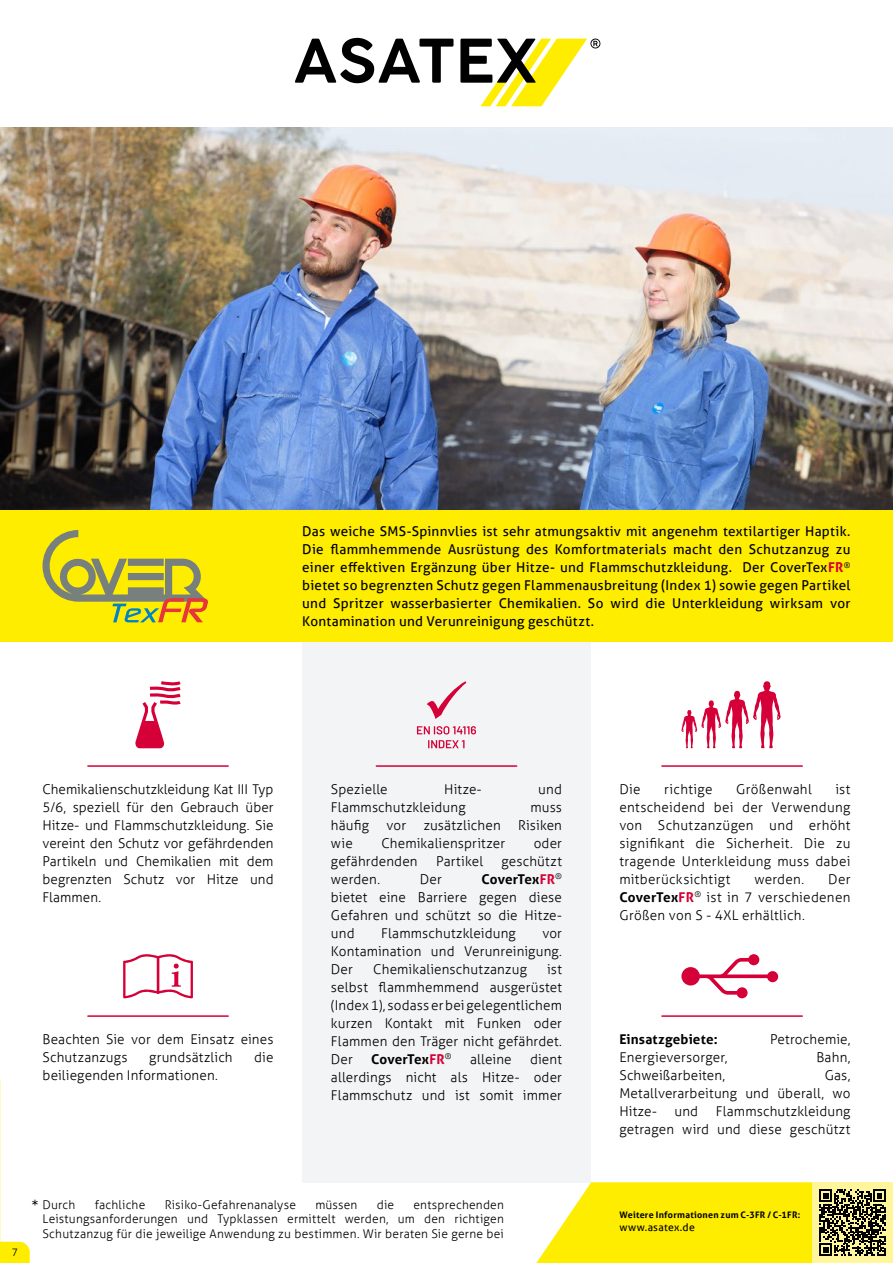
<style>
.page{position:relative;width:893px;height:1263px;background:#fff}
.page>*{position:absolute;margin:0;border:0;box-sizing:border-box;transform-origin:0 0}
.t1{font:16.5px "Barlow";color:#000}
.t2{font:300 13.5px/18px "Aller";letter-spacing:.015em;color:#000;text-align:justify}
.t3{font:13.5px/18px "Aller";letter-spacing:.02em;color:#000;text-align:justify}
.t4{font:700 13.5px "Aller";letter-spacing:.01em;color:#000}
.t5{font:300 12px/14.4px "Aller";letter-spacing:.015em;color:#000;text-align:justify}
.t6{font:10.5px "Aller";letter-spacing:.025em;color:#000}
.t7{font:300 10.5px "Aller";color:#000}
.t8{font:700 9px "Aller";letter-spacing:.025em;color:#000}
.s1{font-weight:700;color:#d50037}
.s2{font-weight:700}
.s3{color:#d50037}
</style>
<div class="page">
<div style="left:302px;top:642px;width:289px;height:540px;background:#f3f4f5"></div>
<img style="left:0;top:127px;width:893px;height:383px">
<div style="left:0;top:510px;width:893px;height:132px;background:#ffed00"></div>
<svg style="left:295px;top:38px;width:305px;height:68px"></svg>
<svg style="left:43px;top:530px;width:165px;height:92px"></svg>
<svg style="left:536px;top:1182px;width:357px;height:81px;background:#e8da2a"></svg>
<svg style="left:681px;top:958px;width:92px;height:40px"></svg>
<div style="left:767px;top:971px;width:11px;height:11px;background:#d50037;border-radius:50%"></div>
<div style="left:748px;top:954px;width:11px;height:11px;background:#d50037;border-radius:50%"></div>
<svg style="left:135px;top:681px;width:46px;height:67px"></svg>
<svg style="left:681px;top:681px;width:100px;height:67px"></svg>
<svg style="left:428px;top:740px;width:36px;height:8px"></svg>
<svg style="left:417px;top:726px;width:59px;height:8px"></svg>
<svg style="left:427px;top:681px;width:39px;height:38px"></svg>
<svg style="left:123px;top:954px;width:70px;height:44px"></svg>
<hr style="left:88px;top:765px;width:140px;height:2px;background:#d50037">
<hr style="left:376px;top:765px;width:141px;height:2px;background:#d50037">
<hr style="left:662px;top:765px;width:140px;height:2px;background:#d50037">
<hr style="left:662px;top:1015px;width:140px;height:2px;background:#d50037">
<hr style="left:88px;top:1015px;width:140px;height:2px;background:#d50037">
<svg style="left:0;top:1242px;width:30px;height:21px"></svg>
<p class="t3" style="left:302px;top:522px;width:550px">Das weiche SMS-Spinnvlies ist sehr atmungsaktiv mit angenehm textilartiger Haptik.<br>Die flammhemmende Ausrüstung des Komfortmaterials macht den Schutzanzug zu einer effektiven Ergänzung über Hitze- und Flammschutzkleidung. Der CoverTex<span class="s1">FR</span><sup>® </sup>bietet so begrenzten Schutz gegen Flammenausbreitung (Index 1) sowie gegen Partikel und Spritzer wasserbasierter Chemikalien. So wird die Unterkleidung wirksam vor Kontamination und Verunreinigung geschützt.</p>
<p class="t2" style="left:43px;top:780px;width:233px">Chemikalienschutzkleidung Kat III Typ 5/6, speziell für den Gebrauch über Hitze- und Flammschutzkleidung. Sie vereint den Schutz vor gefährdenden Partikeln und Chemikalien mit dem begrenzten Schutz vor Hitze und Flammen.</p>
<p class="t2" style="left:331px;top:780px;width:58px">Spezielle</p>
<p class="t2" style="left:444px;top:780px;width:39px">Hitze-</p>
<p class="t2" style="left:538px;top:780px;width:25px">und</p>
<p class="t2" style="left:331px;top:798px;width:136px">Flammschutzkleidung</p>
<p class="t2" style="left:530px;top:798px;width:33px">muss</p>
<p class="t2" style="left:331px;top:816px;width:40px">häufig</p>
<p class="t2" style="left:387px;top:816px;width:21px">vor</p>
<p class="t2" style="left:424px;top:816px;width:79px">zusätzlichen</p>
<p class="t2" style="left:518px;top:816px;width:45px">Risiken</p>
<p class="t2" style="left:331px;top:834px;width:23px">wie</p>
<p class="t2" style="left:381px;top:834px;width:125px">Chemikalienspritzer</p>
<p class="t2" style="left:534px;top:834px;width:30px">oder</p>
<p class="t2" style="left:331px;top:852px;width:88px">gefährdenden</p>
<p class="t2" style="left:436px;top:852px;width:49px">Partikel</p>
<p class="t2" style="left:501px;top:852px;width:62px">geschützt</p>
<p class="t2" style="left:331px;top:870px;width:51px">werden.</p>
<p class="t2" style="left:420px;top:870px;width:23px">Der</p>
<p class="t2" style="left:331px;top:870px;width:233px;text-indent:151px"><span class="s2">CoverTex</span><span class="s1">FR</span><sup>® </sup>bietet eine Barriere gegen diese Gefahren und schützt so die Hitze&shy;und</p>
<p class="t2" style="left:381px;top:924px;width:136px">Flammschutzkleidung</p>
<p class="t2" style="left:331px;top:924px;width:233px;text-indent:211px">vor Kontamination und Verunreinigung.<br>Der</p>
<p class="t2" style="left:373px;top:960px;width:155px">Chemikalienschutzanzug</p>
<p class="t2" style="left:331px;top:960px;width:233px;text-indent:216px">ist selbst flammhemmend ausgerüstet (Index 1), sodass er bei gelegentlichem kurzen Kontakt mit Funken oder Flammen den Träger nicht gefährdet.<br>Der</p>
<p class="t2" style="left:43px;top:1030px;width:233px">Beachten Sie vor dem Einsatz eines<br>Schutzanzugs</p>
<p class="t2" style="left:149px;top:1048px;width:85px">grundsätzlich</p>
<p class="t2" style="left:254px;top:1048px;width:21px">die</p>
<p class="t2" style="left:43px;top:1066px;width:177px">beiliegenden Informationen.</p>
<p class="t4" style="left:371px;top:1050px;width:82px">CoverTex<span class="s3">FR</span><sup>®</sup></p>
<p class="t2" style="left:470px;top:1050px;width:43px">alleine</p>
<p class="t2" style="left:331px;top:1050px;width:233px;text-indent:199px">dient allerdings nicht als Hitze- oder Flammschutz und ist somit immer</p>
<p class="t7" style="left:12px;top:1246px;width:8px">7</p>
<p class="t1" style="left:32px;top:1196px;width:8px">*</p>
<p class="t5" style="left:43px;top:1197px;width:34px">Durch</p>
<p class="t5" style="left:95px;top:1197px;width:52px">fachliche</p>
<p class="t5" style="left:165px;top:1197px;width:133px">Risiko-Gefahrenanalyse</p>
<p class="t5" style="left:315px;top:1197px;width:44px">müssen</p>
<p class="t5" style="left:377px;top:1197px;width:19px">die</p>
<p class="t5" style="left:43px;top:1197px;width:463px;text-indent:371px">entsprechenden Leistungsanforderungen und Typklassen ermittelt werden, um den richtigen Schutzanzug für die jeweilige Anwendung zu bestimmen. Wir beraten Sie gerne bei</p>
<p class="t2" style="left:619px;top:780px;width:23px">Die</p>
<p class="t2" style="left:664px;top:780px;width:50px">richtige</p>
<p class="t2" style="left:736px;top:780px;width:77px">Größenwahl</p>
<p class="t2" style="left:619px;top:780px;width:233px;text-indent:216px">ist entscheidend bei der Verwendung von Schutzanzügen und erhöht signifikant die Sicherheit. Die zu tragende Unterkleidung muss dabei mitberücksichtigt</p>
<p class="t2" style="left:754px;top:870px;width:51px">werden.</p>
<p class="t2" style="left:619px;top:870px;width:233px;text-indent:209px">Der <span class="s2">CoverTex</span><span class="s1">FR</span><sup>®</sup> ist in 7 verschiedenen Größen von S - 4XL erhältlich.</p>
<p class="t4" style="left:619px;top:1031px;width:100px">Einsatzgebiete:</p>
<p class="t2" style="left:770px;top:1030px;width:82px">Petrochemie,</p>
<p class="t2" style="left:619px;top:1048px;width:110px">Energieversorger,</p>
<p class="t2" style="left:816px;top:1048px;width:36px">Bahn,</p>
<p class="t2" style="left:619px;top:1066px;width:107px">Schweißarbeiten,</p>
<p class="t2" style="left:619px;top:1066px;width:233px;text-indent:205px">Gas, Metallverarbeitung und überall, wo Hitze-</p>
<p class="t2" style="left:619px;top:1102px;width:233px;text-align:right">Flammschutzkleidung<br>getragen wird und diese geschützt</p>
<p class="t2" style="left:674px;top:1102px;width:25px">und</p>
<p class="t8" style="left:619px;top:1209px;width:183px">Weitere Informationen zum C-3FR / C-1FR:</p>
<p class="t6" style="left:619px;top:1220px;width:77px">www.asatex.de</p>
</div>
